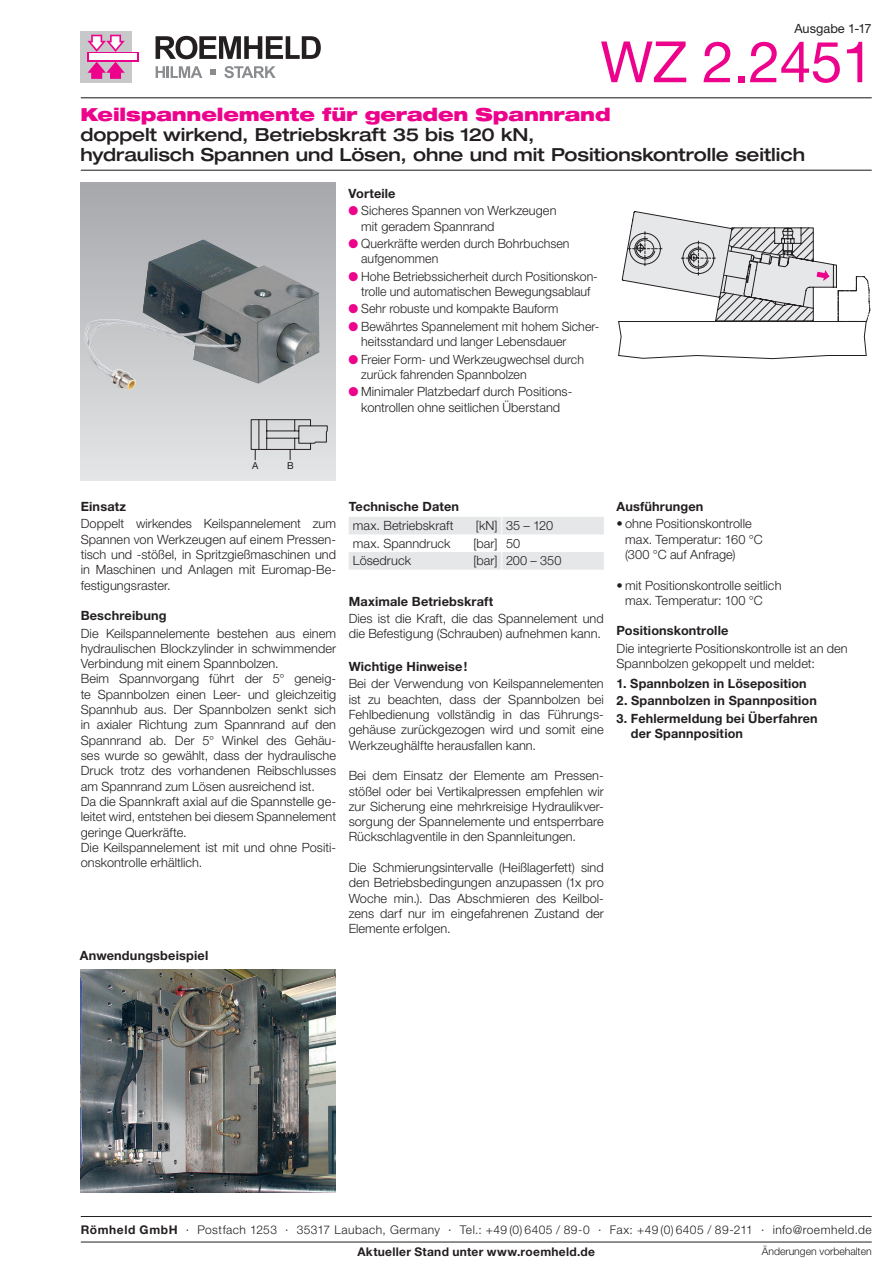
<style>
.page{position:relative;width:893px;height:1263px;background:#fff}
.page>*{position:absolute;margin:0;border:0;box-sizing:border-box;transform-origin:0 0}
.t1{font:57px "Helvetica Neue LT Pro";letter-spacing:-.01em;color:#ed028c}
.t2{font:500 expanded 18px/20.2px "Helvetica Neue LT Pro";letter-spacing:-.005em;color:#231f20}
.t3{font:900 expanded 18px "Helvetica Neue LT Pro";letter-spacing:-.01em;color:#ed028c}
.t4{font:300 12.75px/15.3px "Helvetica Neue LT Pro";letter-spacing:.005em;color:#231f20}
.t5{font:700 12.75px/15.3px "Helvetica Neue LT Pro";letter-spacing:.01em;color:#231f20}
.t6{font:12.75px "Helvetica Neue LT Pro";letter-spacing:.005em;color:#231f20}
.t7{font:300 12px "Helvetica Neue LT Pro";letter-spacing:.035em;color:#231f20}
.t8{font:700 12px "Helvetica Neue LT Pro";letter-spacing:.025em;color:#231f20}
.t9{font:300 10.5px "Helvetica Neue LT Pro";letter-spacing:-.005em;color:#231f20}
.t10{font:9.6px "Helvetica Neue";color:#231f20}
.s1{color:#ed028c}
.s2{font-weight:700}
</style>
<div class="page">
<hr style="left:81px;top:170px;width:791px;height:1px;background:#231f20">
<hr style="left:81px;top:97px;width:791px;height:1px;background:#231f20">
<div style="left:81px;top:183px;width:255px;height:297px;background:linear-gradient(to bottom,#a7a8ac,#e4e5e7)"></div>
<div style="left:81px;top:31px;width:51px;height:52px;background:#c7c8ca"></div>
<svg style="left:87px;top:52px;width:52px;height:9px"></svg>
<div style="left:89px;top:54px;width:48px;height:6px;background:#fff"></div>
<svg style="left:87px;top:35px;width:38px;height:17px"></svg>
<svg style="left:87px;top:62px;width:38px;height:17px"></svg>
<svg style="left:156px;top:36px;width:165px;height:23px"></svg>
<svg style="left:156px;top:66px;width:46px;height:12px"></svg>
<svg style="left:224px;top:66px;width:52px;height:12px"></svg>
<svg style="left:210px;top:69px;width:6px;height:6px"></svg>
<img style="left:84px;top:239px;width:236px;height:151px">
<svg style="left:618px;top:211px;width:252px;height:148px"></svg>
<img style="left:81px;top:969px;width:255px;height:224px">
<svg style="left:251px;top:419px;width:77px;height:41px;background:#c4c4c6"></svg>
<hr style="left:81px;top:1242px;width:791px;height:1px;background:#231f20">
<hr style="left:81px;top:1216px;width:791px;height:1px;background:#231f20">
<svg style="left:349px;top:517px;width:255px;height:53px"></svg>
<p class="t6" style="left:794px;top:20px;width:79px">Ausgabe 1-17</p>
<h1 class="t1" style="left:600px;top:27px;width:275px">WZ 2.2451</h1>
<h2 class="t3" style="left:81px;top:103px;width:532px">Keilspannelemente für geraden Spannrand</h2>
<h2 class="t2" style="left:81px;top:124px;width:726px">doppelt wirkend, Betriebskraft 35 bis 120 kN,<br>hydraulisch Spannen und Lösen, ohne und mit Positionskontrolle seitlich</h2>
<p class="t5" style="left:348px;top:185px;width:49px">Vorteile</p>
<p class="t4" style="left:361px;top:203px;width:197px;text-indent:-13px"><span class="s1">●</span> Sicheres Spannen von Werkzeugen mit geradem Spannrand</p>
<p class="t4" style="left:361px;top:236px;width:210px;text-indent:-13px"><span class="s1">●</span> Querkräfte werden durch Bohrbuchsen aufgenommen</p>
<p class="t4" style="left:348px;top:268px;width:249px;text-align:center"><span class="s1">●</span> Hohe Betriebssicherheit durch Positionskon&shy;trolle und automatischen Bewegungsablauf</p>
<p class="t4" style="left:348px;top:301px;width:211px"><span class="s1">●</span> Sehr robuste und kompakte Bauform</p>
<p class="t4" style="left:361px;top:318px;width:239px;text-indent:-13px"><span class="s1">●</span> Bewährtes Spannelement mit hohem Sicher&shy;heitsstandard und langer Lebensdauer</p>
<p class="t4" style="left:361px;top:351px;width:224px;text-indent:-13px"><span class="s1">●</span> Freier Form- und Werkzeugwechsel durch zurück fahrenden Spannbolzen</p>
<p class="t4" style="left:348px;top:384px;width:224px;text-align:center"><span class="s1">●</span> Minimaler Platzbedarf durch Positions&shy;kontrollen ohne seitlichen Überstand</p>
<p class="t10" style="left:252px;top:459px;width:8px">A</p>
<p class="t10" style="left:287px;top:459px;width:8px">B</p>
<p class="t5" style="left:81px;top:498px;width:47px">Einsatz</p>
<p class="t4" style="left:81px;top:516px;width:257px">Doppelt wirkendes Keilspannelement zum Spannen von Werkzeugen auf einem Pressen&shy;tisch und -stößel, in Spritzgießmaschinen und in Maschinen und Anlagen mit Euromap-Be&shy;festigungsraster.</p>
<p class="t5" style="left:81px;top:608px;width:87px">Beschreibung</p>
<p class="t4" style="left:81px;top:625px;width:257px">Die Keilspannelemente bestehen aus einem hydraulischen Blockzylinder in schwimmender Verbindung mit einem Spannbolzen.<br>Beim Spannvorgang führt der 5° geneig&shy;te Spannbolzen einen Leer- und gleichzeitig Spannhub aus. Der Spannbolzen senkt sich in axialer Richtung zum Spannrand auf den Spannrand ab. Der 5° Winkel des Gehäu&shy;ses wurde so gewählt, dass der hydraulische Druck trotz des vorhandenen Reibschlusses am Spannrand zum Lösen ausreichend ist.<br>Da die Spannkraft axial auf die Spannstelle ge&shy;leitet wird, entstehen bei diesem Spannelement geringe Querkräfte.<br>Die Keilspannelement ist mit und ohne Positi&shy;onskontrolle erhältlich.</p>
<p class="t5" style="left:80px;top:947px;width:130px">Anwendungsbeispiel</p>
<p class="t5" style="left:349px;top:498px;width:112px">Technische Daten</p>
<p class="t4" style="left:353px;top:518px;width:102px">max. Betriebskraft</p>
<p class="t4" style="left:476px;top:518px;width:79px">[kN] 35 – 120</p>
<p class="t4" style="left:353px;top:535px;width:99px">max. Spanndruck</p>
<p class="t4" style="left:473px;top:535px;width:48px">[bar] 50</p>
<p class="t4" style="left:353px;top:553px;width:60px">Lösedruck</p>
<p class="t4" style="left:473px;top:553px;width:89px">[bar] 200 – 350</p>
<p class="t5" style="left:349px;top:593px;width:146px">Maximale Betriebskraft</p>
<p class="t4" style="left:349px;top:610px;width:257px">Dies ist die Kraft, die das Spannelement und die Befestigung (Schrauben) aufnehmen kann.</p>
<p class="t5" style="left:349px;top:658px;width:120px">Wichtige Hinweise!</p>
<p class="t4" style="left:349px;top:676px;width:257px;text-align:justify">Bei der Verwendung von Keilspannelementen ist zu beachten, dass der Spannbolzen bei Fehlbedienung vollständig in das Führungs&shy;gehäuse zurückgezogen wird und somit eine Werkzeughälfte herausfallen kann.</p>
<p class="t4" style="left:349px;top:768px;width:257px;text-align:justify">Bei dem Einsatz der Elemente am Pressen&shy;stößel oder bei Vertikalpressen empfehlen wir zur Sicherung eine mehrkreisige Hydraulikver&shy;sorgung der Spannelemente und entsperrbare Rückschlagventile in den Spannleitungen.</p>
<p class="t4" style="left:349px;top:859px;width:257px;text-align:justify">Die Schmierungsintervalle (Heißlagerfett) sind den Betriebsbedingungen anzupassen (1x pro Woche min.). Das Abschmieren des Keilbol&shy;zens darf nur im eingefahrenen Zustand der Elemente erfolgen.</p>
<p class="t5" style="left:617px;top:498px;width:88px">Ausführungen</p>
<p class="t4" style="left:625px;top:516px;width:139px;text-indent:-9px">• ohne Positionskontrolle max. Temperatur: 160 °C (300 °C auf Anfrage)</p>
<p class="t4" style="left:625px;top:577px;width:158px;text-indent:-9px">• mit Positionskontrolle seitlich max. Temperatur: 100 °C</p>
<p class="t5" style="left:617px;top:623px;width:113px">Positionskontrolle</p>
<p class="t4" style="left:617px;top:640px;width:233px">Die integrierte Positionskontrolle ist an den<br>Spannbolzen gekoppelt und meldet:</p>
<p class="t5" style="left:617px;top:675px;width:192px">1. Spannbolzen in Löseposition</p>
<p class="t5" style="left:617px;top:693px;width:202px">2. Spannbolzen in Spannposition</p>
<p class="t5" style="left:631px;top:710px;width:188px;text-indent:-14px">3. Fehlermeldung bei Überfahren der Spannposition</p>
<p class="t7" style="left:81px;top:1222px;width:792px"><span class="s2">Römheld GmbH</span> · Postfach 1253 · 35317 Laubach, Germany · Tel.: +49 (0) 6405 / 89-0 · Fax: +49 (0) 6405 / 89-211 · info@roemheld.de</p>
<p class="t8" style="left:357px;top:1244px;width:239px">Aktueller Stand unter www.roemheld.de</p>
<p class="t9" style="left:762px;top:1244px;width:111px">Änderungen vorbehalten</p>
</div>
